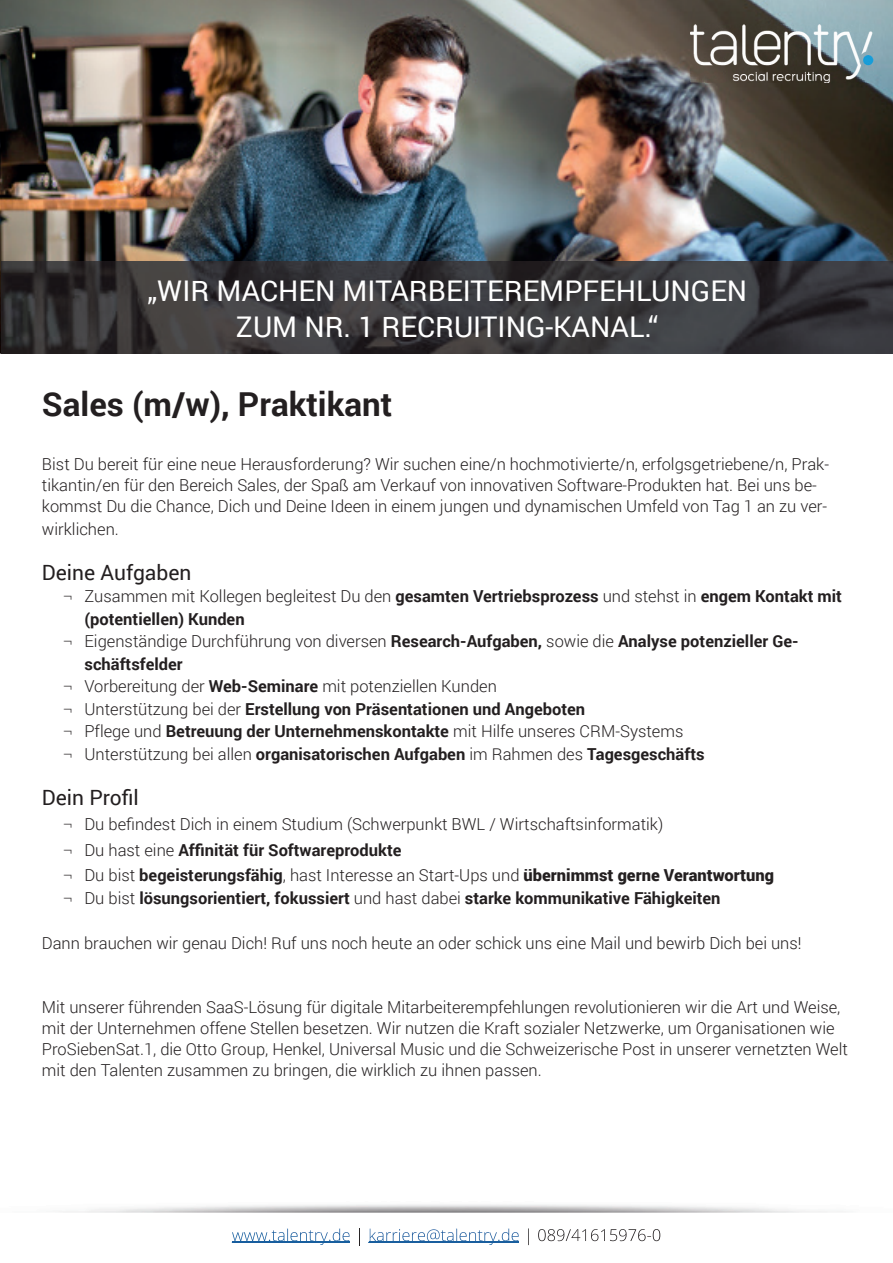
<style>
.page{position:relative;width:893px;height:1263px;background:#fff}
.page>*{position:absolute;margin:0;border:0;box-sizing:border-box;transform-origin:0 0}
.t1{font:700 33px "Roboto";color:#231f20}
.t2{font:28.5px/36px "Roboto";color:#fff;text-align:center}
.t3{font:21px "Roboto";color:#231f20}
.t4{font:300 16.5px/21px "Roboto";color:#231f20}
.t5{font:700 16.5px "Roboto";color:#231f20}
.s1{font-family:"Open Sans"}
.s2{font-weight:700}
.s3{font-family:"Open Sans";font-weight:300}
.s4{font-weight:300}
.s5{font-weight:900}
</style>
<div class="page">
<img style="left:59px;top:1204px;width:784px;height:42px">
<img style="left:232px;top:1228px;width:119px;height:17px">
<img style="left:351px;top:1228px;width:13px;height:17px">
<img style="left:370px;top:1228px;width:150px;height:17px">
<img style="left:370px;top:1242px;width:149px;height:1px">
<img style="left:520px;top:1228px;width:140px;height:17px">
<img style="left:0;top:0;width:893px;height:354px">
<img style="left:690px;top:25px;width:183px;height:58px">
<img style="left:2px;top:262px;width:891px;height:92px">
<h2 class="t2" style="left:147px;top:271px;width:602px">„WIR MACHEN MITARBEITEREMPFEHLUNGEN<br>ZUM NR. 1 RECRUITING-KANAL.“</h2>
<h1 class="t1" style="left:42px;top:381px;width:352px">Sales (m/w), Praktikant</h1>
<p class="t4" style="left:42px;top:453px;width:789px">Bist Du bereit für eine neue Herausforderung? Wir suchen eine/n hochmotivierte/n, erfolgsgetriebene/n, Prak&shy;tikantin/en für den Bereich Sales, der Spaß am Verkauf von innovativen Software-Produkten hat. Bei uns be&shy;kommst Du die Chance, Dich und Deine Ideen in einem jungen und dynamischen Umfeld von Tag 1 an zu ver-</p>
<p class="t4" style="left:42px;top:518px;width:78px">wirklichen.</p>
<p class="t3" style="left:42px;top:557px;width:151px">Deine Aufgaben</p>
<p class="t4" style="left:63px;top:585px;width:780px"><span class="s1">¬</span> Zusammen mit Kollegen begleitest Du den <span class="s2">gesamten Vertriebsprozess</span> und stehst in <span class="s2">engem Kontakt mit</span></p>
<p class="t5" style="left:84px;top:607px;width:162px">(potentiellen) Kunden</p>
<p class="t4" style="left:63px;top:630px;width:737px"><span class="s1">¬</span> Eigenständige Durchführung von diversen <span class="s2">Research-Aufgaben,</span> sowie die <span class="s2">Analyse potenzieller Ge-</span></p>
<p class="t5" style="left:84px;top:652px;width:100px">schäftsfelder</p>
<p class="t4" style="left:63px;top:675px;width:435px"><span class="s1">¬</span> Vorbereitung der <span class="s2">Web-Seminare</span> mit potenziellen Kunden</p>
<p class="t5" style="left:63px;top:697px;width:523px"><span class="s3">¬</span> <span class="s4">Unterstützung bei der</span> Erstellung von Präsentationen und Angeboten</p>
<p class="t4" style="left:63px;top:720px;width:622px"><span class="s1">¬</span> Pflege und <span class="s2">Betreuung der Unternehmenskontakte</span> mit Hilfe unseres CRM-Systems</p>
<p class="t5" style="left:63px;top:742px;width:643px"><span class="s3">¬</span> <span class="s4">Unterstützung bei allen</span> organisatorischen Aufgaben <span class="s4">im Rahmen des</span> Tagesgeschäfts</p>
<p class="t3" style="left:42px;top:782px;width:98px">Dein Profil</p>
<p class="t4" style="left:63px;top:811px;width:712px;line-height:25.5px"><span class="s1">¬</span> Du befindest Dich in einem Studium (Schwerpunkt BWL / Wirtschaftsinformatik)<br><span class="s1">¬</span> Du hast eine <span class="s2">Affinität für Softwareprodukte<br></span><span class="s1">¬</span> Du bist <span class="s2">begeisterungsfähig</span>, hast Interesse an Start-Ups und <span class="s5">übernimmst gerne Verantwortung</span></p>
<p class="t5" style="left:63px;top:886px;width:659px"><span class="s3">¬</span> <span class="s4">Du bist</span> lösungsorientiert, fokussiert <span class="s4">und hast dabei</span> starke kommunikative Fähigkeiten</p>
<p class="t4" style="left:42px;top:932px;width:761px">Dann brauchen wir genau Dich! Ruf uns noch heute an oder schick uns eine Mail und bewirb Dich bei uns!</p>
<p class="t4" style="left:42px;top:996px;width:807px">Mit unserer führenden SaaS-Lösung für digitale Mitarbeiterempfehlungen revolutionieren wir die Art und Weise, mit der Unternehmen offene Stellen besetzen. Wir nutzen die Kraft sozialer Netzwerke, um Organisationen wie ProSiebenSat.1, die Otto Group, Henkel, Universal Music und die Schweizerische Post in unserer vernetzten Welt mit den Talenten zusammen zu bringen, die wirklich zu ihnen passen.</p>
</div>
